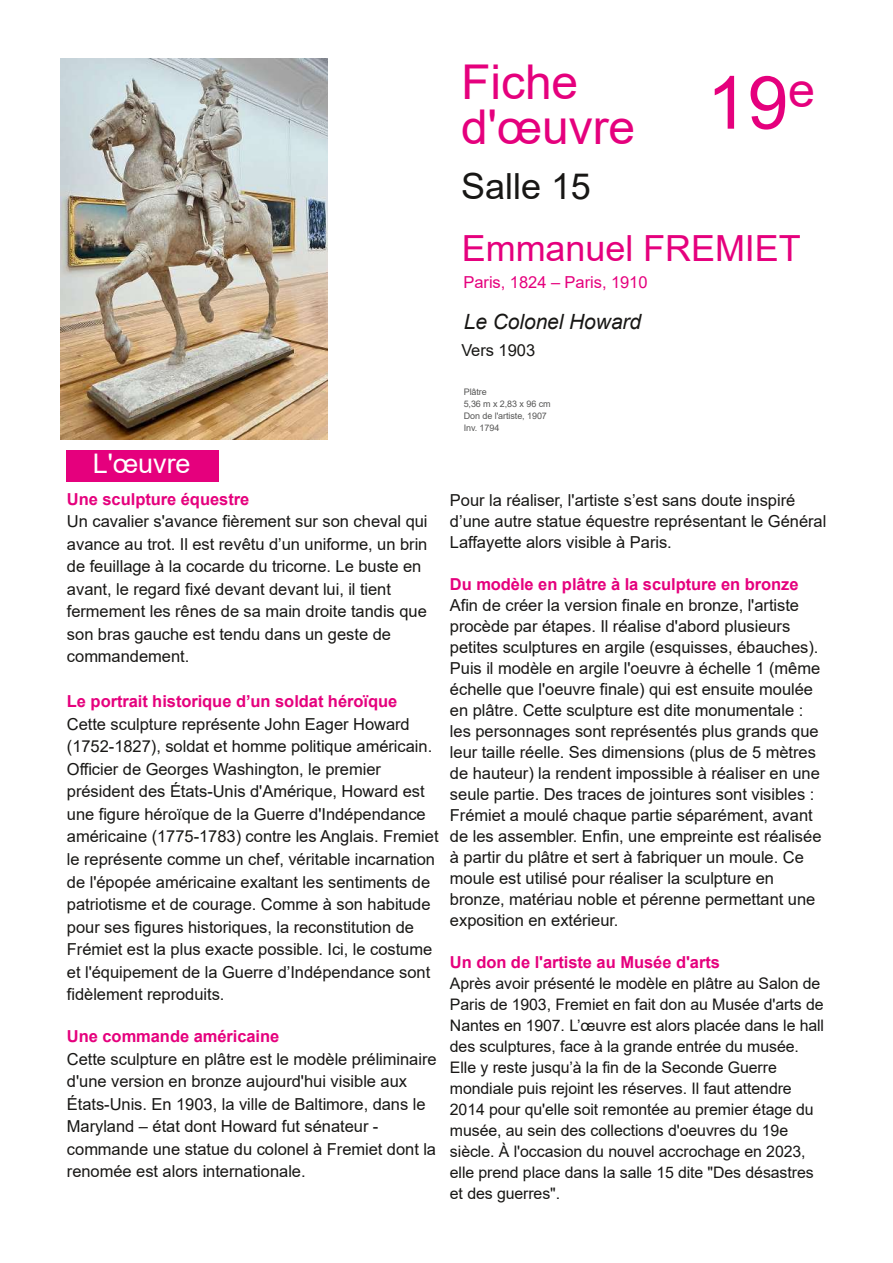
<style>
.page{position:relative;width:893px;height:1263px;background:#fff}
.page>*{position:absolute;margin:0;border:0;box-sizing:border-box;transform-origin:0 0}
.t1{font:73.5px "Arial";color:#e5007d}
.t2{font:48px/45px "Arial";color:#e5007d}
.t3{font:36px "Arial";color:#e5007d}
.t4{font:36px "Arial";color:#181715}
.t5{font:27px "Arial";color:#fff}
.t6{font:italic 21px "Arial";letter-spacing:-.005em;color:#181715}
.t7{font:16.5px/22.5px "Arial";color:#181715}
.t8{font:700 16.5px "Arial";color:#e5007d}
.t9{font:16.5px "Arial";color:#e5007d}
.t10{font:15.9px/21px "Arial";letter-spacing:-.01em;color:#181715}
.t11{font:9px/12px "Arial";letter-spacing:-.005em;color:#565655}
</style>
<div class="page">
<div style="left:66px;top:451px;width:153px;height:31px;background:#e5007d"></div>
<img style="left:60px;top:58px;width:267px;height:382px">
<h2 class="t2" style="left:461px;top:60px;width:176px">Fiche d'œuvre</h2>
<h3 class="t4" style="left:461px;top:167px;width:131px">Salle 15</h3>
<h1 class="t1" style="left:707px;top:62px;width:110px">19<sup>e</sup></h1>
<h3 class="t3" style="left:462px;top:228px;width:340px">Emmanuel FREMIET</h3>
<p class="t9" style="left:464px;top:273px;width:186px">Paris, 1824 – Paris, 1910</p>
<p class="t6" style="left:464px;top:310px;width:179px">Le Colonel Howard</p>
<p class="t7" style="left:461px;top:339px;width:75px">Vers 1903</p>
<h3 class="t5" style="left:93px;top:449px;width:99px">L'œuvre</h3>
<p class="t8" style="left:67px;top:490px;width:184px">Une sculpture équestre</p>
<p class="t7" style="left:67px;top:510px;width:362px">Un cavalier s'avance fièrement sur son cheval qui avance au trot. Il est revêtu d’un uniforme, un brin de feuillage à la cocarde du tricorne. Le buste en avant, le regard fixé devant devant lui, il tient fermement les rênes de sa main droite tandis que son bras gauche est tendu dans un geste de commandement.</p>
<p class="t8" style="left:67px;top:692px;width:332px">Le portrait historique d’un soldat héroïque</p>
<p class="t7" style="left:67px;top:713px;width:373px">Cette sculpture représente John Eager Howard (1752-1827), soldat et homme politique américain.<br>Officier de Georges Washington, le premier président des États-Unis d'Amérique, Howard est une figure héroïque de la Guerre d'Indépendance américaine (1775-1783) contre les Anglais. Fremiet le représente comme un chef, véritable incarnation de l'épopée américaine exaltant les sentiments de patriotisme et de courage. Comme à son habitude pour ses figures historiques, la reconstitution de Frémiet est la plus exacte possible. Ici, le costume et l'équipement de la Guerre d’Indépendance sont fidèlement reproduits.</p>
<p class="t8" style="left:67px;top:1027px;width:214px">Une commande américaine</p>
<p class="t7" style="left:67px;top:1047px;width:371px">Cette sculpture en plâtre est le modèle préliminaire d'une version en bronze aujourd'hui visible aux États-Unis. En 1903, la ville de Baltimore, dans le Maryland – état dont Howard fut sénateur - commande une statue du colonel à Fremiet dont la renomée est alors internationale.</p>
<p class="t11" style="left:464px;top:385px;width:89px">Plâtre<br>5,36 m x 2,83 x 96 cm<br>Don de l'artiste, 1907<br>Inv. 1794</p>
<p class="t7" style="left:450px;top:489px;width:378px;line-height:21px">Pour la réaliser, l'artiste s’est sans doute inspiré d’une autre statue équestre représentant le Général<br>Laffayette alors visible à Paris.</p>
<p class="t8" style="left:450px;top:575px;width:350px">Du modèle en plâtre à la sculpture en bronze</p>
<p class="t7" style="left:450px;top:594px;width:373px;line-height:21px">Afin de créer la version finale en bronze, l'artiste procède par étapes. Il réalise d'abord plusieurs petites sculptures en argile (esquisses, ébauches).<br>Puis il modèle en argile l'oeuvre à échelle 1 (même échelle que l'oeuvre finale) qui est ensuite moulée en plâtre. Cette sculpture est dite monumentale : les personnages sont représentés plus grands que leur taille réelle. Ses dimensions (plus de 5 mètres de hauteur) la rendent impossible à réaliser en une seule partie. Des traces de jointures sont visibles :<br>Frémiet a moulé chaque partie séparément, avant de les assembler. Enfin, une empreinte est réalisée à partir du plâtre et sert à fabriquer un moule. Ce moule est utilisé pour réaliser la sculpture en bronze, matériau noble et pérenne permettant une exposition en extérieur.</p>
<p class="t8" style="left:450px;top:953px;width:272px">Un don de l'artiste au Musée d'arts</p>
<p class="t10" style="left:450px;top:973px;width:376px">Après avoir présenté le modèle en plâtre au Salon de Paris de 1903, Fremiet en fait don au Musée d'arts de Nantes en 1907. L’œuvre est alors placée dans le hall des sculptures, face à la grande entrée du musée.<br>Elle y reste jusqu’à la fin de la Seconde Guerre mondiale puis rejoint les réserves. Il faut attendre 2014 pour qu'elle soit remontée au premier étage du musée, au sein des collections d'oeuvres du 19e siècle. À l'occasion du nouvel accrochage en 2023, elle prend place dans la salle 15 dite "Des désastres et des guerres".</p>
</div>
